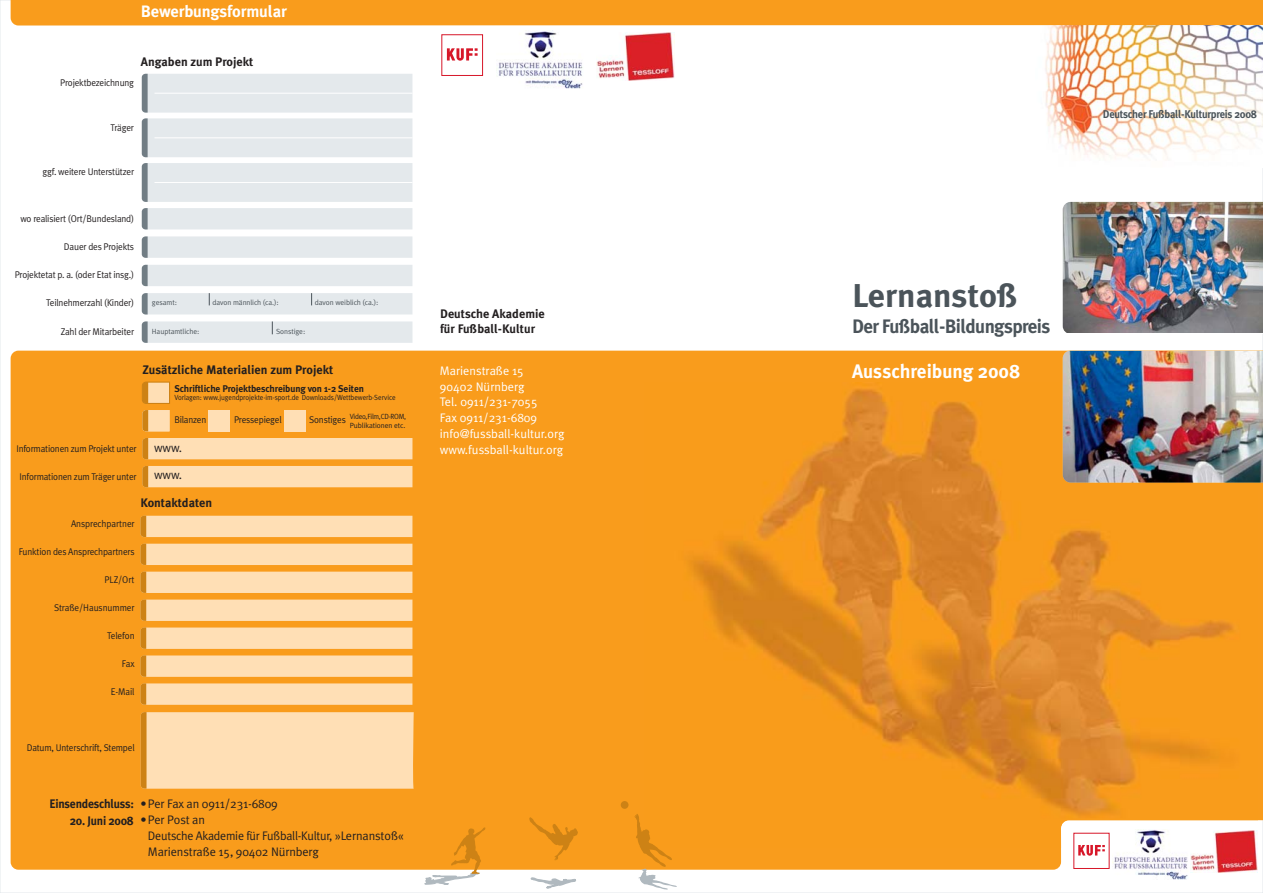
<style>
.page{position:relative;width:1263px;height:893px;background:#fff}
.page>*{position:absolute;margin:0;border:0;box-sizing:border-box;transform-origin:0 0}
.t1{font:700 33px "Meta Plus";color:#4b545a}
.t2{font:700 19.5px "Meta Plus";letter-spacing:-.035em;color:#4b545a}
.t3{font:700 19.5px "Meta Plus";color:#fff}
.t4{font:700 16.5px "Meta Plus";letter-spacing:-.01em;color:#fff}
.t5{font:12.3px/15.8px "Meta Plus Normal";letter-spacing:-.01em;color:#231f20}
.t6{font:12.3px/15.8px "Meta Plus Normal";color:#fff}
.t7{font:700 12.3px/15.8px "Meta Plus";color:#231f20}
.t8{font:700 12.3px "Meta Plus";letter-spacing:-.02em;color:#231f20;scale:.95 1}
.t9{font:700 11.25px "Meta Plus";letter-spacing:-.025em;color:#4b545a;scale:.94 1}
.t10{font:9.75px "Meta Plus Normal";letter-spacing:-.02em;color:#231f20;scale:.95 1}
.t11{font:700 9.75px "Meta Plus";letter-spacing:-.01em;color:#231f20}
.t12{font:7.5px "Meta Plus Normal";letter-spacing:-.01em;color:#4b545a}
.t13{font:7.5px "Meta Plus Normal";letter-spacing:-.01em;color:#231f20;scale:.93 1}
.t14{font:7.5px "Meta Plus Normal";letter-spacing:-.01em;color:#231f20;scale:.94 1}
.t15{font:7.5px/8.9px "Meta Plus Normal";letter-spacing:-.01em;color:#231f20;scale:.96 1}
</style>
<div class="page">
<img style="left:1045px;top:26px;width:218px;height:133px">
<div style="left:11px;top:351px;width:1252px;height:519px;background:#f99c1c"></div>
<img style="left:645px;top:382px;width:612px;height:466px">
<img style="left:1063px;top:351px;width:200px;height:132px">
<svg style="left:425px;top:827px;width:61px;height:58px"></svg>
<div style="left:621px;top:801px;width:7px;height:8px;background:#cd8215;border-radius:50%"></div>
<svg style="left:634px;top:814px;width:43px;height:76px"></svg>
<svg style="left:529px;top:817px;width:49px;height:43px"></svg>
<svg style="left:530px;top:877px;width:46px;height:12px"></svg>
<div style="left:11px;top:0;width:1252px;height:26px;background:#f99c1c"></div>
<div style="left:142px;top:208px;width:270px;height:21px;background:#e4e9ec"></div>
<div style="left:142px;top:236px;width:270px;height:22px;background:#e4e9ec"></div>
<div style="left:142px;top:265px;width:270px;height:21px;background:#e4e9ec"></div>
<div style="left:140px;top:516px;width:272px;height:21px;background:#ffdfb5"></div>
<div style="left:140px;top:544px;width:272px;height:21px;background:#ffdfb5"></div>
<div style="left:140px;top:572px;width:272px;height:21px;background:#ffdfb5"></div>
<svg style="left:140px;top:599px;width:272px;height:22px"></svg>
<svg style="left:140px;top:627px;width:272px;height:22px"></svg>
<svg style="left:140px;top:655px;width:272px;height:22px"></svg>
<svg style="left:140px;top:683px;width:272px;height:22px"></svg>
<div style="left:141px;top:712px;width:273px;height:77px;background:#ffdfb5"></div>
<div style="left:142px;top:438px;width:270px;height:21px;background:#ffdfb5"></div>
<div style="left:142px;top:466px;width:270px;height:21px;background:#ffdfb5"></div>
<svg style="left:141px;top:381px;width:30px;height:23px"></svg>
<svg style="left:142px;top:410px;width:28px;height:21px"></svg>
<div style="left:209px;top:410px;width:21px;height:21px;background:#ffdfb5"></div>
<div style="left:284px;top:410px;width:21px;height:22px;background:#ffdfb5"></div>
<img style="left:1112px;top:829px;width:76px;height:51px">
<img style="left:1190px;top:831px;width:68px;height:42px">
<svg style="left:1078px;top:845px;width:27px;height:11px"></svg>
<img style="left:1063px;top:202px;width:200px;height:130px">
<img style="left:496px;top:30px;width:87px;height:59px">
<img style="left:597px;top:32px;width:77px;height:49px">
<div style="left:441px;top:34px;width:42px;height:42px;border:1px solid #d71729"></div>
<svg style="left:447px;top:48px;width:31px;height:13px"></svg>
<svg style="left:142px;top:321px;width:270px;height:22px"></svg>
<div style="left:142px;top:293px;width:270px;height:21px;background:#e4e9ec"></div>
<svg style="left:142px;top:74px;width:270px;height:83px"></svg>
<hr style="left:154px;top:137px;width:258px;height:1px;background:#fff">
<div style="left:142px;top:163px;width:270px;height:39px;background:#e4e9ec"></div>
<hr style="left:154px;top:182px;width:258px;height:1px;background:#fff">
<h3 class="t4" style="left:141px;top:5px;width:148px">Bewerbungsformular</h3>
<p class="t7" style="left:141px;top:55px;width:114px">Angaben zum Projekt</p>
<p class="t10" style="left:60px;top:79px;width:79px">Projektbezeichnung</p>
<p class="t10" style="left:111px;top:124px;width:26px">Träger</p>
<p class="t10" style="left:42px;top:168px;width:98px">ggf. weitere Unterstützer</p>
<p class="t10" style="left:20px;top:215px;width:121px">wo realisiert (Ort/Bundesland)</p>
<p class="t10" style="left:64px;top:243px;width:75px">Dauer des Projekts</p>
<p class="t10" style="left:15px;top:271px;width:127px">Projektetat p. a. (oder Etat insg.)</p>
<p class="t10" style="left:46px;top:299px;width:94px">Teilnehmerzahl (Kinder)</p>
<p class="t10" style="left:61px;top:328px;width:79px">Zahl der Mitarbeiter</p>
<p class="t12" style="left:152px;top:300px;width:27px">gesamt:</p>
<p class="t12" style="left:213px;top:300px;width:68px">davon männlich (ca.):</p>
<p class="t12" style="left:315px;top:300px;width:65px">davon weiblich (ca.):</p>
<p class="t12" style="left:152px;top:329px;width:49px">Hauptamtliche:</p>
<p class="t12" style="left:276px;top:329px;width:31px">Sonstige:</p>
<p class="t7" style="left:142px;top:363px;width:192px">Zusätzliche Materialien zum Projekt</p>
<p class="t11" style="left:174px;top:384px;width:191px">Schriftliche Projektbeschreibung von 1-2 Seiten</p>
<p class="t14" style="left:174px;top:395px;width:237px">Vorlagen: www.jugendprojekte-im-sport.de Downloads/Wettbewerb-Service</p>
<p class="t10" style="left:174px;top:416px;width:35px">Bilanzen</p>
<p class="t10" style="left:234px;top:416px;width:52px">Pressepiegel</p>
<p class="t10" style="left:309px;top:416px;width:40px">Sonstiges</p>
<p class="t13" style="left:174px;top:396px;width:236px">Vorlagen: www.jugendprojekte-im-sport.de Downloads/Wettbewerb-Service</p>
<p class="t15" style="left:350px;top:413px;width:60px">Video, Film, CD-ROM,<br>Publikationen etc.</p>
<p class="t10" style="left:16px;top:445px;width:128px">Informationen zum Projekt unter</p>
<p class="t10" style="left:19px;top:472px;width:125px">Informationen zum Träger unter</p>
<p class="t5" style="left:154px;top:441px;width:30px">www.</p>
<p class="t5" style="left:154px;top:468px;width:30px">www.</p>
<p class="t7" style="left:140px;top:495px;width:73px">Kontaktdaten</p>
<p class="t10" style="left:71px;top:520px;width:69px">Ansprechpartner</p>
<p class="t10" style="left:19px;top:548px;width:123px">Funktion des Ansprechpartners</p>
<p class="t10" style="left:105px;top:576px;width:33px">PLZ/Ort</p>
<p class="t10" style="left:54px;top:604px;width:86px">Straße/Hausnummer</p>
<p class="t10" style="left:107px;top:632px;width:31px">Telefon</p>
<p class="t10" style="left:122px;top:660px;width:15px">Fax</p>
<p class="t10" style="left:111px;top:688px;width:27px">E-Mail</p>
<p class="t10" style="left:27px;top:744px;width:115px">Datum, Unterschrift, Stempel</p>
<p class="t5" style="left:140px;top:797px;width:139px">•Per Fax an 0911/231-6809</p>
<p class="t5" style="left:148px;top:813px;width:258px;text-indent:-8px">•Per Post an<br>Deutsche Akademie für Fußball-Kultur, »Lernanstoß«<br>Marienstraße 15, 90402 Nürnberg</p>
<p class="t8" style="left:49px;top:799px;width:90px">Einsendeschluss:</p>
<p class="t8" style="left:70px;top:816px;width:69px">20. Juni 2008</p>
<p class="t7" style="left:440px;top:306px;width:106px">Deutsche Akademie für Fußball-Kultur</p>
<p class="t6" style="left:440px;top:364px;width:126px">Marienstraße 15<br>90402 Nürnberg<br>Tel. 0911/231-7055<br>Fax 0911/231-6809 info@fussball-kultur.org www.fussball-kultur.org</p>
<p class="t9" style="left:1103px;top:110px;width:166px">Deutscher Fußball-Kulturpreis 2008</p>
<h1 class="t1" style="left:852px;top:282px;width:167px">Lernanstoß</h1>
<h2 class="t2" style="left:852px;top:318px;width:200px">Der Fußball-Bildungspreis</h2>
<h2 class="t3" style="left:852px;top:363px;width:170px">Ausschreibung 2008</h2>
</div>
